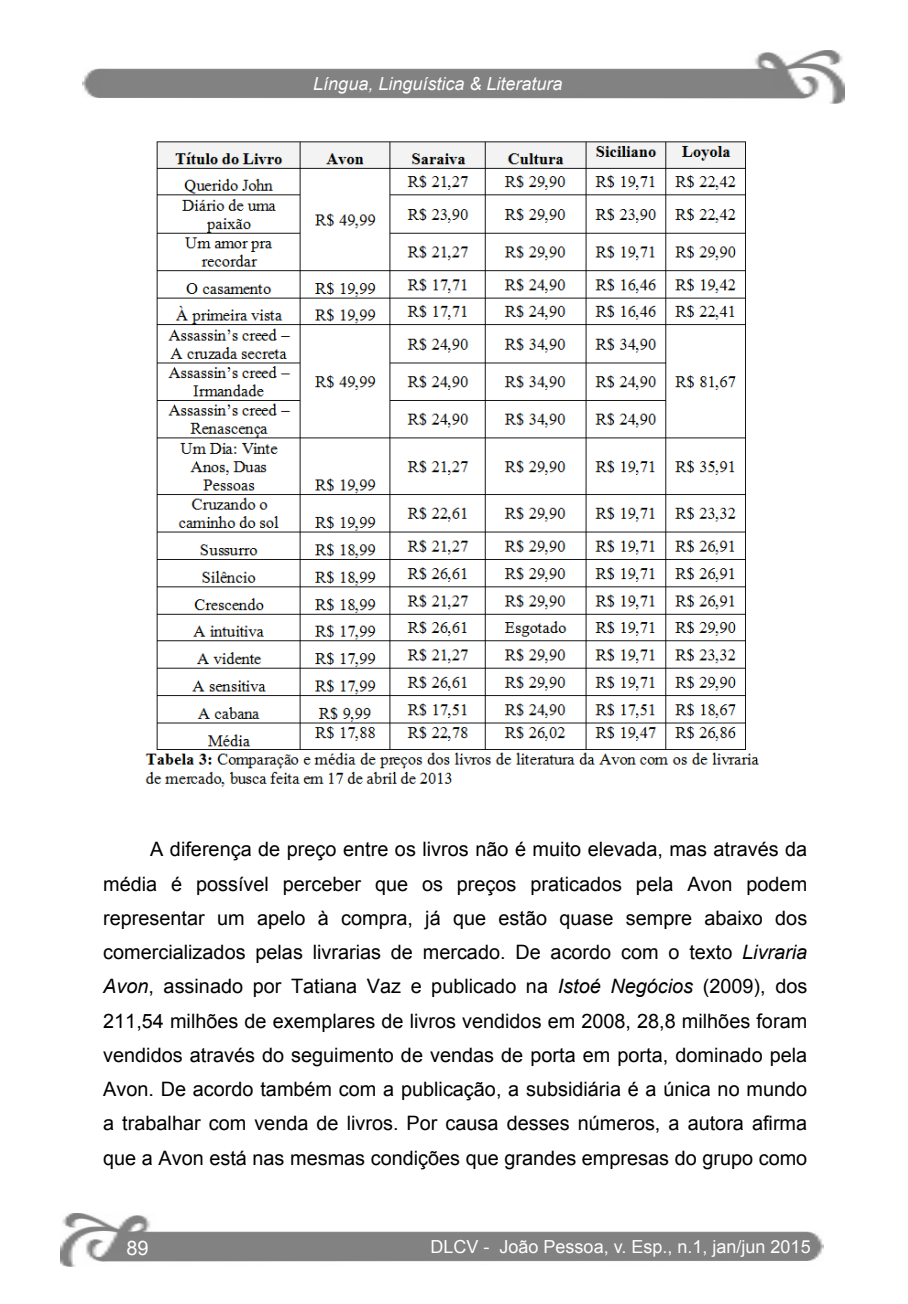
<style>
.page{position:relative;width:908px;height:1304px;background:#fff}
.page>*{position:absolute;margin:0;border:0;box-sizing:border-box;transform-origin:0 0}
.t1{font:20px "Arial";color:#fff}
.t2{font:19.8px/34.2px "Arial";color:#000;text-align:justify}
.t3{font:18px "Arial";color:#fff}
.t4{font:italic 18px "Arial";color:#fff}
.s1{font-style:italic}
</style>
<div class="page">
<img style="left:60px;top:1214px;width:763px;height:53px">
<img style="left:82px;top:51px;width:761px;height:53px">
<img style="left:145px;top:141px;width:614px;height:646px">
<p class="t4" style="left:313px;top:72px;width:251px">Língua, Linguística &amp; Literatura</p>
<p class="t2" style="left:103px;top:832px;width:705px;text-indent:47px">A diferença de preço entre os livros não é muito elevada, mas através da média é possível perceber que os preços praticados pela Avon podem representar um apelo à compra, já que estão quase sempre abaixo dos comercializados pelas livrarias de mercado. De acordo com o texto <span class="s1">Livraria Avon</span>, assinado por Tatiana Vaz e publicado na <span class="s1">Istoé Negócios</span> (2009), dos 211,54 milhões de exemplares de livros vendidos em 2008, 28,8 milhões foram vendidos através do seguimento de vendas de porta em porta, dominado pela Avon. De acordo também com a publicação, a subsidiária é a única no mundo a trabalhar com venda de livros. Por causa desses números, a autora afirma que a Avon está nas mesmas condições que grandes empresas do grupo como</p>
<p class="t1" style="left:126px;top:1234px;width:24px">89</p>
<p class="t3" style="left:430px;top:1235px;width:381px">DLCV - João Pessoa, v. Esp., n.1, jan/jun 2015</p>
</div>
